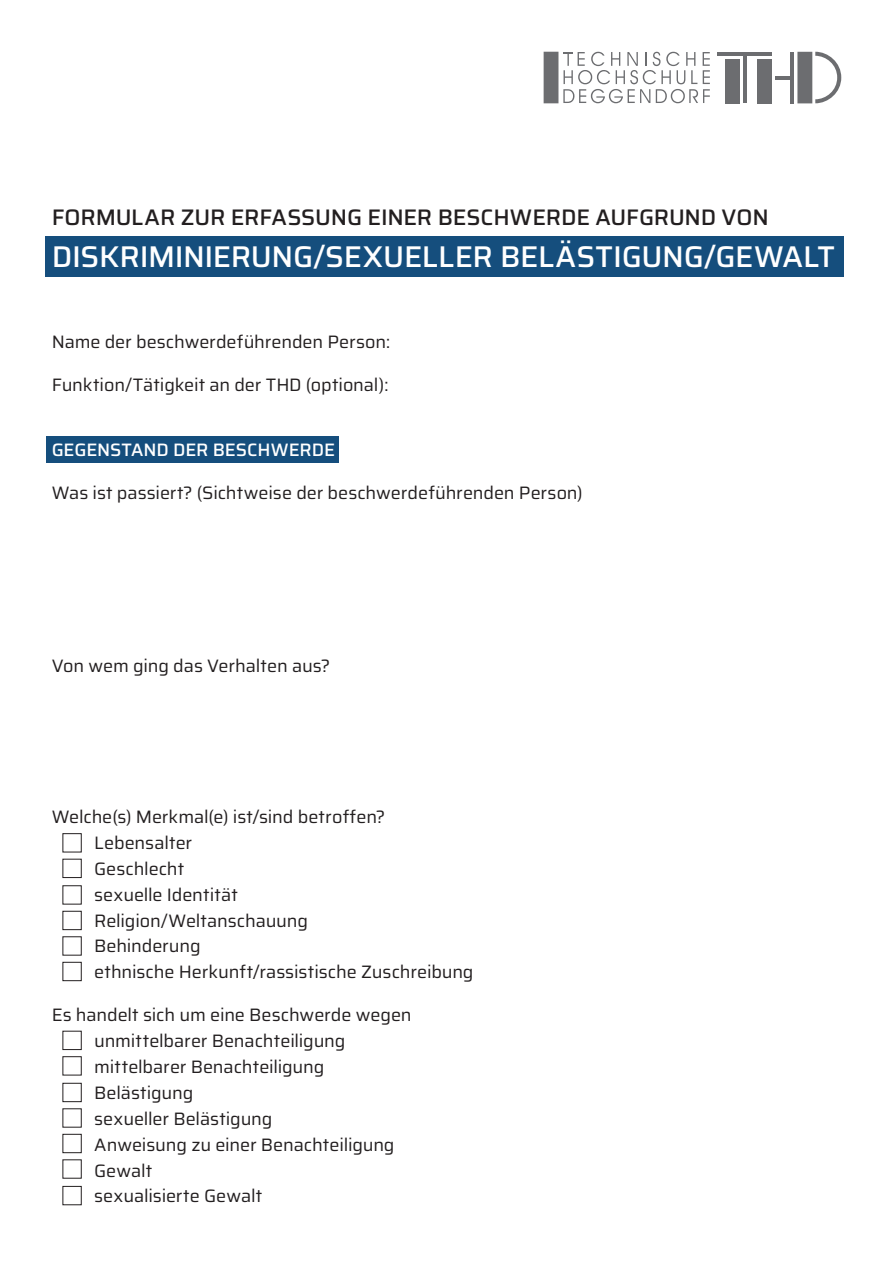
<style>
.page{position:relative;width:893px;height:1263px;background:#fff}
.page>*{position:absolute;margin:0;border:0;box-sizing:border-box;transform-origin:0 0}
.t1{font:500 30px "Saira";letter-spacing:-.01em;color:#fff}
.t2{font:500 22.5px "Saira";letter-spacing:-.005em;color:#231f20}
.t3{font:18px "Saira";letter-spacing:-.005em;color:#231f20}
.t4{font:500 18px "Saira";letter-spacing:-.005em;color:#fff}
</style>
<div class="page">
<div style="left:45px;top:236px;width:799px;height:40px;background:#154e7d"></div>
<div style="left:757px;top:59px;width:15px;height:44px;background:#6c6d70"></div>
<div style="left:725px;top:59px;width:15px;height:44px;background:#6c6d70"></div>
<hr style="left:790px;top:52px;width:4px;height:51px;background:#6c6d70">
<div style="left:797px;top:52px;width:15px;height:51px;background:#6c6d70"></div>
<div style="left:544px;top:52px;width:14px;height:51px;background:#6c6d70"></div>
<svg style="left:815px;top:52px;width:26px;height:51px"></svg>
<hr style="left:718px;top:52px;width:54px;height:4px;background:#6c6d70">
<hr style="left:743px;top:56px;width:4px;height:47px;background:#6c6d70">
<hr style="left:775px;top:76px;width:15px;height:3px;background:#6c6d70">
<svg style="left:563px;top:52px;width:147px;height:51px"></svg>
<div style="left:46px;top:436px;width:293px;height:26px;background:#154e7d"></div>
<div style="left:63px;top:1031px;width:19px;height:19px;border:1px solid #231f20"></div>
<div style="left:63px;top:1083px;width:19px;height:19px;border:1px solid #231f20"></div>
<div style="left:63px;top:1134px;width:19px;height:19px;border:1px solid #231f20"></div>
<div style="left:63px;top:1186px;width:19px;height:19px;border:1px solid #231f20"></div>
<div style="left:63px;top:1056px;width:19px;height:19px;border:1px solid #231f20"></div>
<div style="left:63px;top:833px;width:19px;height:19px;border:1px solid #231f20"></div>
<div style="left:63px;top:885px;width:19px;height:19px;border:1px solid #231f20"></div>
<div style="left:63px;top:859px;width:19px;height:19px;border:1px solid #231f20"></div>
<div style="left:63px;top:911px;width:19px;height:19px;border:1px solid #231f20"></div>
<div style="left:63px;top:962px;width:19px;height:19px;border:1px solid #231f20"></div>
<p class="t2" style="left:52px;top:199px;width:719px">FORMULAR ZUR ERFASSUNG EINER BESCHWERDE AUFGRUND VON</p>
<p class="t1" style="left:52px;top:232px;width:785px">DISKRIMINIERUNG/SEXUELLER BELÄSTIGUNG/GEWALT</p>
<p class="t3" style="left:52px;top:327px;width:340px">Name der beschwerdeführenden Person:</p>
<p class="t3" style="left:52px;top:370px;width:338px">Funktion/Tätigkeit an der THD (optional):</p>
<p class="t4" style="left:52px;top:435px;width:285px">GEGENSTAND DER BESCHWERDE</p>
<p class="t3" style="left:52px;top:478px;width:533px">Was ist passiert? (Sichtweise der beschwerdeführenden Person)</p>
<p class="t3" style="left:52px;top:651px;width:280px">Von wem ging das Verhalten aus?</p>
<p class="t3" style="left:52px;top:802px;width:335px">Welche(s) Merkmal(e) ist/sind betroffen?</p>
<p class="t3" style="left:94px;top:828px;width:100px">Lebensalter</p>
<p class="t3" style="left:94px;top:854px;width:92px">Geschlecht</p>
<p class="t3" style="left:94px;top:880px;width:145px">sexuelle Identität</p>
<p class="t3" style="left:94px;top:905px;width:215px">Religion/Weltanschauung</p>
<p class="t3" style="left:94px;top:931px;width:108px">Behinderung</p>
<p class="t3" style="left:94px;top:957px;width:381px">ethnische Herkunft/rassistische Zuschreibung</p>
<p class="t3" style="left:52px;top:1000px;width:361px">Es handelt sich um eine Beschwerde wegen</p>
<p class="t3" style="left:94px;top:1026px;width:253px">unmittelbarer Benachteiligung</p>
<p class="t3" style="left:94px;top:1052px;width:232px">mittelbarer Benachteiligung</p>
<p class="t3" style="left:94px;top:1078px;width:101px">Belästigung</p>
<p class="t3" style="left:94px;top:1104px;width:180px">sexueller Belästigung</p>
<p class="t3" style="left:94px;top:1130px;width:302px">Anweisung zu einer Benachteiligung</p>
<p class="t3" style="left:94px;top:1155px;width:60px">Gewalt</p>
<p class="t3" style="left:94px;top:1181px;width:170px">sexualisierte Gewalt</p>
</div>
